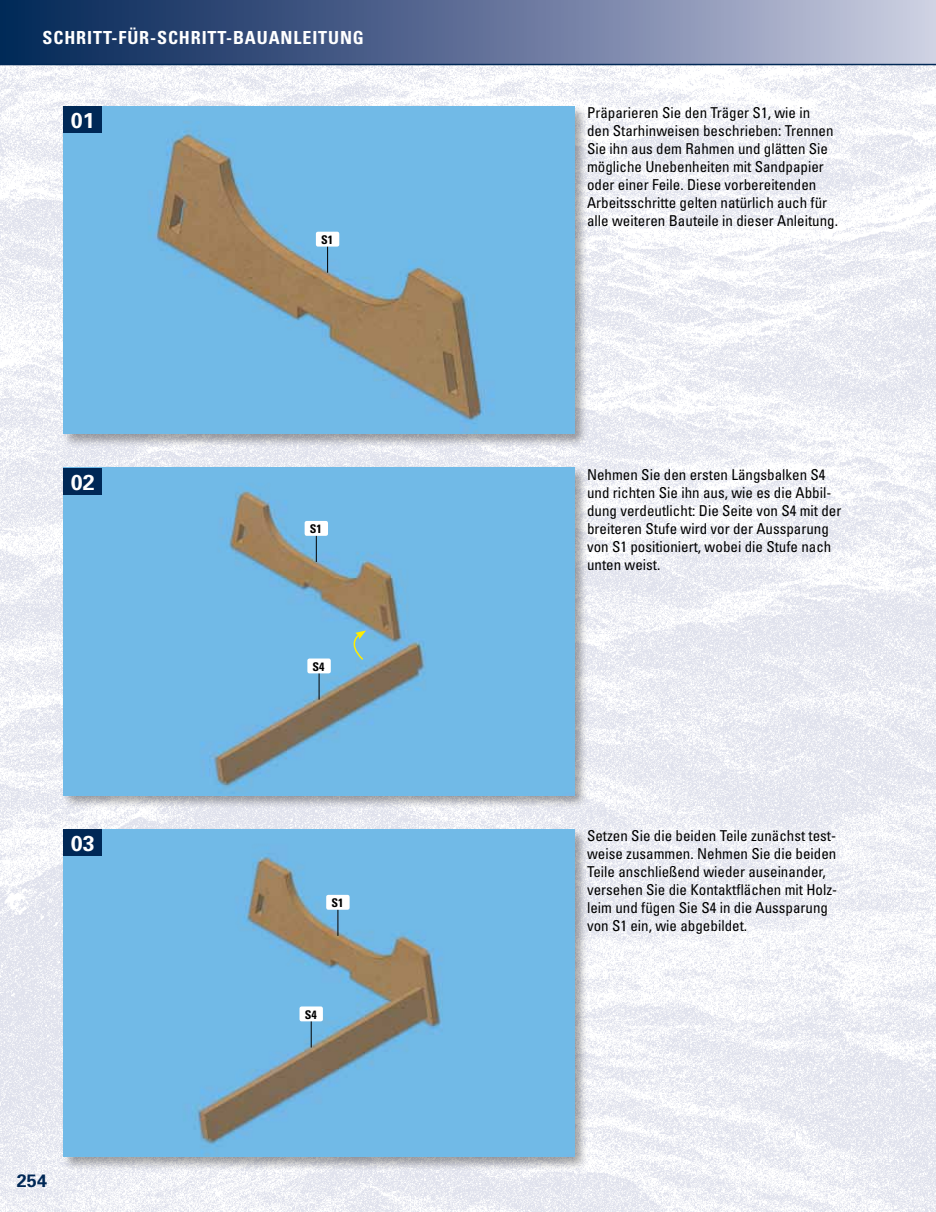
<style>
.page{position:relative;width:936px;height:1212px;background:#fff}
.page>*{position:absolute;margin:0;border:0;box-sizing:border-box;transform-origin:0 0}
.t1{font:700 21.6px "Univers";color:#fff}
.t2{font:700 condensed 18px "Univers";letter-spacing:.05em;color:#fff}
.t3{font:700 18px "Univers";color:#002856}
.t4{font:condensed 15px/18px "Univers";color:#000}
.t5{font:700 condensed 12px "Univers";color:#000}
</style>
<div class="page">
<svg style="left:935px;top:0;width:1px;height:65px"></svg>
<img style="left:0;top:65px;width:935px;height:1147px">
<div style="left:0;top:0;width:935px;height:64px;background:linear-gradient(to right,#001f53,#c8c8e0)"></div>
<hr style="left:0;top:64px;width:935px;height:1px;background:#002856">
<div style="left:62px;top:104px;width:526px;height:344px;background:#000;opacity:.35"></div>
<img style="left:64px;top:106px;width:510px;height:328px">
<div style="left:64px;top:106px;width:38px;height:27px;background:#002856"></div>
<div style="left:62px;top:827px;width:526px;height:344px;background:#000;opacity:.35"></div>
<img style="left:64px;top:829px;width:510px;height:328px">
<div style="left:64px;top:829px;width:38px;height:27px;background:#002856"></div>
<div style="left:62px;top:465px;width:526px;height:344px;background:#000;opacity:.35"></div>
<img style="left:64px;top:468px;width:510px;height:327px">
<div style="left:64px;top:468px;width:38px;height:27px;background:#002856"></div>
<svg style="left:327px;top:247px;width:1px;height:26px"></svg>
<div style="left:316px;top:232px;width:23px;height:15px;background:#fff;border-radius:2px"></div>
<svg style="left:316px;top:536px;width:1px;height:26px"></svg>
<div style="left:304px;top:521px;width:24px;height:15px;background:#fff;border-radius:2px"></div>
<svg style="left:337px;top:910px;width:1px;height:26px"></svg>
<div style="left:326px;top:895px;width:23px;height:15px;background:#fff;border-radius:2px"></div>
<svg style="left:319px;top:673px;width:1px;height:26px"></svg>
<div style="left:307px;top:658px;width:24px;height:15px;background:#fff;border-radius:2px"></div>
<svg style="left:311px;top:1021px;width:1px;height:26px"></svg>
<div style="left:299px;top:1006px;width:24px;height:15px;background:#fff;border-radius:2px"></div>
<svg style="left:346px;top:630px;width:20px;height:31px"></svg>
<p class="t2" style="left:43px;top:27px;width:323px">SCHRITT-FÜR-SCHRITT-BAUANLEITUNG</p>
<h1 class="t1" style="left:71px;top:108px;width:26px">01</h1>
<h1 class="t1" style="left:71px;top:469px;width:26px">02</h1>
<h1 class="t1" style="left:71px;top:830px;width:26px">03</h1>
<p class="t3" style="left:17px;top:1170px;width:32px">254</p>
<p class="t5" style="left:321px;top:232px;width:13px">S1</p>
<p class="t5" style="left:310px;top:521px;width:13px">S1</p>
<p class="t5" style="left:312px;top:659px;width:13px">S4</p>
<p class="t5" style="left:331px;top:895px;width:13px">S1</p>
<p class="t5" style="left:305px;top:1007px;width:13px">S4</p>
<p class="t4" style="left:587px;top:104px;width:252px">Präparieren Sie den Träger S1, wie in<br>den Starhinweisen beschrieben: Trennen Sie ihn aus dem Rahmen und glätten Sie mögliche Unebenheiten mit Sandpapier oder einer Feile. Diese vorbereitenden Arbeitsschritte gelten natürlich auch für alle weiteren Bauteile in dieser Anleitung.</p>
<p class="t4" style="left:587px;top:465px;width:256px">Nehmen Sie den ersten Längsbalken S4 und richten Sie ihn aus, wie es die Abbil&shy;dung verdeutlicht: Die Seite von S4 mit der breiteren Stufe wird vor der Aussparung von S1 positioniert, wobei die Stufe nach unten weist.</p>
<p class="t4" style="left:587px;top:827px;width:251px">Setzen Sie die beiden Teile zunächst test&shy;weise zusammen. Nehmen Sie die beiden Teile anschließend wieder auseinander, versehen Sie die Kontaktflächen mit Holz&shy;leim und fügen Sie S4 in die Aussparung von S1 ein, wie abgebildet.</p>
</div>
